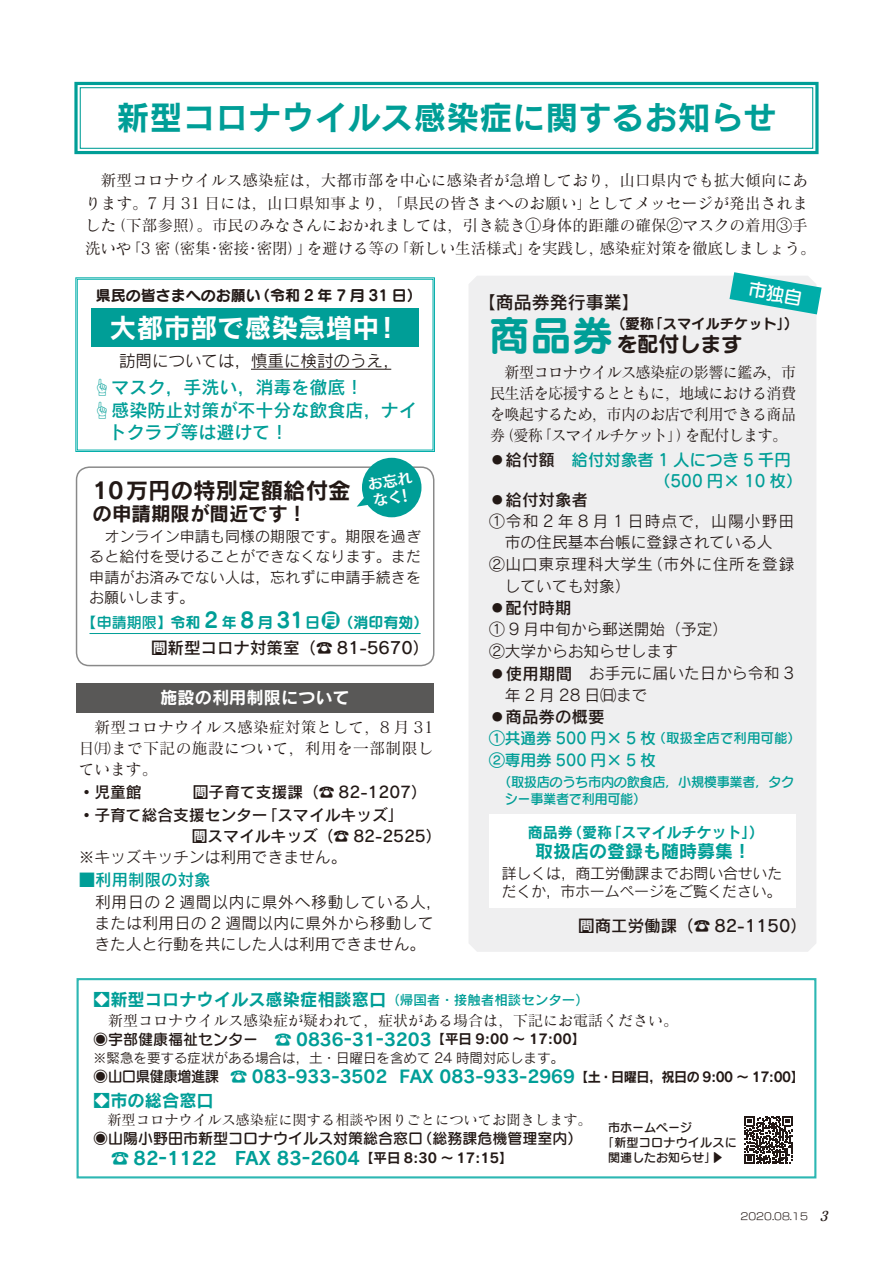
<style>
.page{position:relative;width:893px;height:1263px;background:#fff}
.page>*{position:absolute;margin:0;border:0;box-sizing:border-box;transform-origin:0 0}
.t1{font:40.5px "UD Marugo Small Pr 6 B";color:#009e97}
.t2{font:33px "Rodin Pro B";color:#009e97}
.t3{font:27px "Rodin Pro N B";color:#fff}
.t4{font:22.5px "Rodin Pro N B";color:#231916}
.t5{font:21px "UD Marugo Small Pr 6 B";color:#231916}
.t6{font:19.5px "Rodin Pro N B";color:#231916}
.t7{font:18px "Rodin Pro B";color:#009e97}
.t8{font:18px/22.5px "Rodin Pro DB";color:#009e97}
.t9{font:18px "Rodin Pro N DB";color:#231916}
.t10{font:17.25px "Rodin Pro B";color:#009e97}
.t11{font:17.25px "Rodin Pro B";color:#fff}
.t12{font:16.5px "Rodin Pro DB";color:#231916}
.t13{font:16.5px "Seurat Pro N DB";color:#009e97}
.t14{font:16.5px "Rodin Pro N M";color:#231916}
.t15{font:16.5px "Rodin Pro DB";color:#009e97}
.t16{font:15.75px/22.5px "Matisse Pro N M";letter-spacing:.005em;color:#231916;text-align:justify}
.t17{font:15.75px/21.8px "Rodin Pro M";color:#231916;text-align:center}
.t18{font:15.75px/21px "Matisse Pro N M";letter-spacing:.005em;color:#231916;text-align:justify;scale:.96 1}
.t19{font:15.75px "Rodin Pro DB";color:#231916}
.t20{font:15.75px/21px "Rodin Pro M";letter-spacing:.02em;color:#231916}
.t21{font:15.75px "Seurat Pro N DB";color:#009e97}
.t22{font:15.75px/22.2px "Rodin Pro M";letter-spacing:.045em;color:#231916}
.t23{font:15px/20.2px "Rodin Pro N M";letter-spacing:.005em;color:#231916;text-align:justify}
.t24{font:15px "Matisse Pro N M";color:#231916}
.t25{font:15px/18px "Rodin Pro M";letter-spacing:-.015em;color:#231916}
.t26{font:15px "Seurat Pro N DB";color:#231916}
.t27{font:15px "Seurat Pro N B";color:#009e97}
.t28{font:15px "Seurat Pro N B";color:#231916}
.t29{font:15px "Rodin Pro B";color:#009e97}
.t30{font:14.25px "Matisse Pro N M";color:#231916}
.t31{font:14.25px "UD Marugo Small Pr 6 B";color:#231916}
.t32{font:13.5px "Rodin Pro B";color:#231916}
.t33{font:13.5px "Rodin Pro M";color:#231916}
.t34{font:13.5px/16.8px "Seurat Pro N DB";letter-spacing:-.03em;color:#009e97}
.t35{font:12px/15px "Seurat Pro N DB";letter-spacing:.02em;color:#231916;text-align:center}
.t36{font:12px "Seurat Pro N DB";color:#231916}
.t37{font:9.75px "New Rodin Pro M";color:#231916}
.s1{font-family:"Seurat Pro N DB"}
.s2{font-size:21px}
.s3{font-size:18px}
.s4{font-family:"Seurat Pro DB";color:#231916}
.s5{font-family:"Rodin Pro DB";color:#231916}
.s6{font-family:"Seurat Pro DB"}
.s7{font-family:"Seurat Pro DB";font-size:16.5px}
.s8{font-family:"Rodin Pro DB";font-size:16.5px}
.s9{font-size:13.5px}
.s10{font-family:"Rodin Pro DB";font-size:13.5px}
.s11{font-family:"Rodin Pro N DB";font-size:15px}
.s12{font-family:"Seurat Pro N DB";font-size:15px}
.s13{font-size:17.25px;color:#009e97}
.s14{font-family:"Rodin Pro N DB";font-size:15px;color:#231916}
.s15{font-family:"Seurat Pro N DB";font-size:15px;color:#231916}
.s16{font-size:13.5px;color:#231916}
.s17{font-family:"Rodin Pro N DB"}
.s18{font-family:"Matisse Eleganto Pro B";font-style:italic;font-size:13.5px}
</style>
<div class="page">
<div style="left:469px;top:276px;width:347px;height:676px;background:#efeff0"></div>
<div style="left:76px;top:466px;width:358px;height:200px;border:1px solid #898989;border-radius:13px"></div>
<svg style="left:75px;top:277px;width:360px;height:175px"></svg>
<svg style="left:745px;top:1116px;width:47px;height:48px"></svg>
<div style="left:489px;top:814px;width:306px;height:94px;background:#fff"></div>
<hr style="left:251px;top:369px;width:140px;height:1px;background:#231916">
<hr style="left:89px;top:633px;width:332px;height:1px;background:#009e97">
<div style="left:91px;top:308px;width:328px;height:39px;background:#009e97"></div>
<div style="left:362px;top:458px;width:59px;height:59px;background:#009e97;border-radius:50%"></div>
<svg style="left:74px;top:81px;width:745px;height:74px"></svg>
<div style="left:80px;top:87px;width:733px;height:62px;border:1px solid #009e97"></div>
<div style="left:77px;top:978px;width:739px;height:200px;border:2px solid #2db7b3"></div>
<div style="left:77px;top:683px;width:357px;height:30px;background:#595857"></div>
<svg style="left:357px;top:471px;width:12px;height:36px"></svg>
<svg style="left:729px;top:272px;width:93px;height:42px"></svg>
<p class="t2" style="left:116px;top:96px;width:662px">新型コロナウイルス感染症に関するお知らせ</p>
<p class="t16" style="left:85px;top:169px;width:732px;text-align:left">　新型コロナウイルス感染症は，大都市部を中心に感染者が急増しており，山口県内でも拡大傾向にあります。7 月 31 日には，山口県知事より，「県民の皆さまへのお願い」としてメッセージが発出されました（下部参照）。市民のみなさんにおかれましては，引き続き①身体的距離の確保②マスクの着用③手洗いや「3 密（密集・密接・密閉）」を避ける等の「新しい生活様式」を実践し，感染症対策を徹底しましょう。</p>
<p class="t28" style="left:96px;top:285px;width:327px">県民の皆さまへのお願い（令和 2 年 7 月 31 日）</p>
<p class="t3" style="left:110px;top:309px;width:293px">大都市部で感染急増中！</p>
<p class="t14" style="left:119px;top:350px;width:282px">訪問については，慎重に検討のうえ，</p>
<p class="t8" style="left:93px;top:375px;width:271px">☝マスク，手洗い，消毒を徹底！</p>
<p class="t8" style="left:108px;top:398px;width:310px;text-indent:-15px">☝感染防止対策が不十分な飲食店，ナイトクラブ等は避けて！</p>
<p class="t4" style="left:93px;top:476px;width:260px">10万円の特別定額給付金</p>
<p class="t6" style="left:93px;top:500px;width:216px">の申請期限が間近です！</p>
<p class="t23" style="left:89px;top:526px;width:333px">　オンライン申請も同様の期限です。期限を過ぎると給付を受けることができなくなります。まだ申請がお済みでない人は，忘れずに申請手続きをお願いします。</p>
<p class="t27" style="left:82px;top:611px;width:348px"><span class="s1">【申請期限】</span>令和 <span class="s2">2</span> 年 <span class="s2">8</span> 月 <span class="s2">31</span>日<span class="s3">月</span>（消印有効）</p>
<p class="t12" style="left:151px;top:637px;width:280px">問新型コロナ対策室（☎ 81-5670）</p>
<p class="t11" style="left:160px;top:686px;width:191px">施設の利用制限について</p>
<p class="t16" style="left:79px;top:717px;width:357px;line-height:21px">　新型コロナウイルス感染症対策として，8 月 31日㈪まで下記の施設について，利用を一部制限しています。</p>
<p class="t19" style="left:79px;top:782px;width:350px">◦児童館　　 問子育て支援課（☎︎ 82-1207）</p>
<p class="t19" style="left:79px;top:805px;width:326px">◦子育て総合支援センター「スマイルキッズ」</p>
<p class="t19" style="left:192px;top:826px;width:251px">問スマイルキッズ（☎ 82-2525）</p>
<p class="t17" style="left:79px;top:846px;width:269px">※キッズキッチンは利用できません。</p>
<p class="t15" style="left:79px;top:869px;width:134px">■利用制限の対象</p>
<p class="t20" style="left:94px;top:891px;width:349px">利用日の 2 週間以内に県外へ移動している人，または利用日の 2 週間以内に県外から移動してきた人と行動を共にした人は利用できません。</p>
<p class="t9" style="left:478px;top:291px;width:163px">【商品券発行事業】</p>
<p class="t1" style="left:489px;top:314px;width:125px">商品券</p>
<p class="t31" style="left:611px;top:316px;width:189px">（愛称「スマイルチケット」）</p>
<p class="t5" style="left:617px;top:332px;width:127px">を配付します</p>
<p class="t18" style="left:490px;top:361px;width:320px">　新型コロナウイルス感染症の影響に鑑み，市民生活を応援するとともに，地域における消費を喚起するため，市内のお店で利用できる商品券（愛称「スマイルチケット」）を配付します。</p>
<p class="t13" style="left:489px;top:449px;width:303px"><span class="s4">◦</span><span class="s5">給付額　</span>給付対象者 1 人につき 5 千円</p>
<p class="t13" style="left:654px;top:470px;width:150px">（500 円× 10 枚）</p>
<p class="t12" style="left:489px;top:489px;width:100px"><span class="s6">◦</span>給付対象者</p>
<p class="t17" style="left:489px;top:509px;width:307px">①令和 2 年 8 月 1 日時点で，山陽小野田市の住民基本台帳に登録されている人</p>
<p class="t22" style="left:505px;top:553px;width:291px;text-indent:-16px">②山口東京理科大学生（市外に住所を登録していても対象）</p>
<p class="t12" style="left:489px;top:597px;width:84px"><span class="s6">◦</span>配付時期</p>
<p class="t17" style="left:489px;top:618px;width:241px">① 9 月中旬から郵送開始（予定）</p>
<p class="t17" style="left:489px;top:640px;width:190px">②大学からお知らせします</p>
<p class="t17" style="left:505px;top:662px;width:291px;line-height:21.3px;text-align:left;text-indent:-16px"><span class="s7">◦</span><span class="s8">使用期間　</span>お手元に届いた日から令和 3年 2 月 28 日㈰まで</p>
<p class="t12" style="left:489px;top:706px;width:117px"><span class="s6">◦</span>商品券の概要</p>
<p class="t21" style="left:489px;top:728px;width:314px">①共通券 500 円× 5 枚<span class="s9">（取扱全店で利用可能）</span></p>
<p class="t21" style="left:489px;top:750px;width:168px">②専用券 500 円× 5 枚</p>
<p class="t34" style="left:505px;top:773px;width:291px;text-indent:-7px">（取扱店のうち市内の飲食店，小規模事業者，タクシー事業者で利用可能）</p>
<p class="t29" style="left:528px;top:822px;width:238px">商品券（愛称「スマイルチケット」）</p>
<p class="t7" style="left:535px;top:839px;width:217px">取扱店の登録も随時募集！</p>
<p class="t25" style="left:502px;top:864px;width:282px">詳しくは，商工労働課までお問い合せいただくか，市ホームページをご覧ください。</p>
<p class="t12" style="left:578px;top:915px;width:230px">問商工労働課（☎︎ 82-1150）</p>
<p class="t10" style="left:93px;top:988px;width:497px">▪新型コロナウイルス感染症相談窓口<span class="s10">（帰国者・接触者相談センター）</span></p>
<p class="t24" style="left:93px;top:1011px;width:586px">　新型コロナウイルス感染症が疑われて，症状がある場合は，下記にお電話ください。</p>
<p class="t32" style="left:93px;top:1030px;width:494px"><span class="s11">◉</span><span class="s12">宇部健康福祉センター</span> <span class="s13">☎ 0836-31-3203</span>【平日 9:00 〜 17:00】</p>
<p class="t33" style="left:93px;top:1049px;width:472px">※緊急を要する症状がある場合は，土・日曜日を含めて 24 時間対応します。</p>
<p class="t10" style="left:93px;top:1065px;width:712px"><span class="s14">◉</span><span class="s15">山口県健康増進課</span> ☎ 083-933-3502 FAX 083-933-2969<span class="s16">【土・日曜日，祝日の 9:00 〜 17:00】</span></p>
<p class="t10" style="left:93px;top:1089px;width:122px">▪市の総合窓口</p>
<p class="t30" style="left:93px;top:1110px;width:500px">　新型コロナウイルス感染症に関する相談や困りごとについてお聞きします。</p>
<p class="t26" style="left:93px;top:1128px;width:491px"><span class="s17">◉</span>山陽小野田市新型コロナウイルス対策総合窓口（総務課危機管理室内）</p>
<p class="t7" style="left:111px;top:1146px;width:403px">☎︎ 82-1122　FAX 83-2604<span class="s16">【平日 8:30 〜 17:15】</span></p>
<p class="t36" style="left:608px;top:1119px;width:85px">市ホームページ</p>
<p class="t35" style="left:602px;top:1134px;width:136px">「新型コロナウイルスに関連したお知らせ」▶</p>
<p class="t37" style="left:740px;top:1208px;width:93px">2020.08.15 <span class="s18">3</span></p>
</div>
